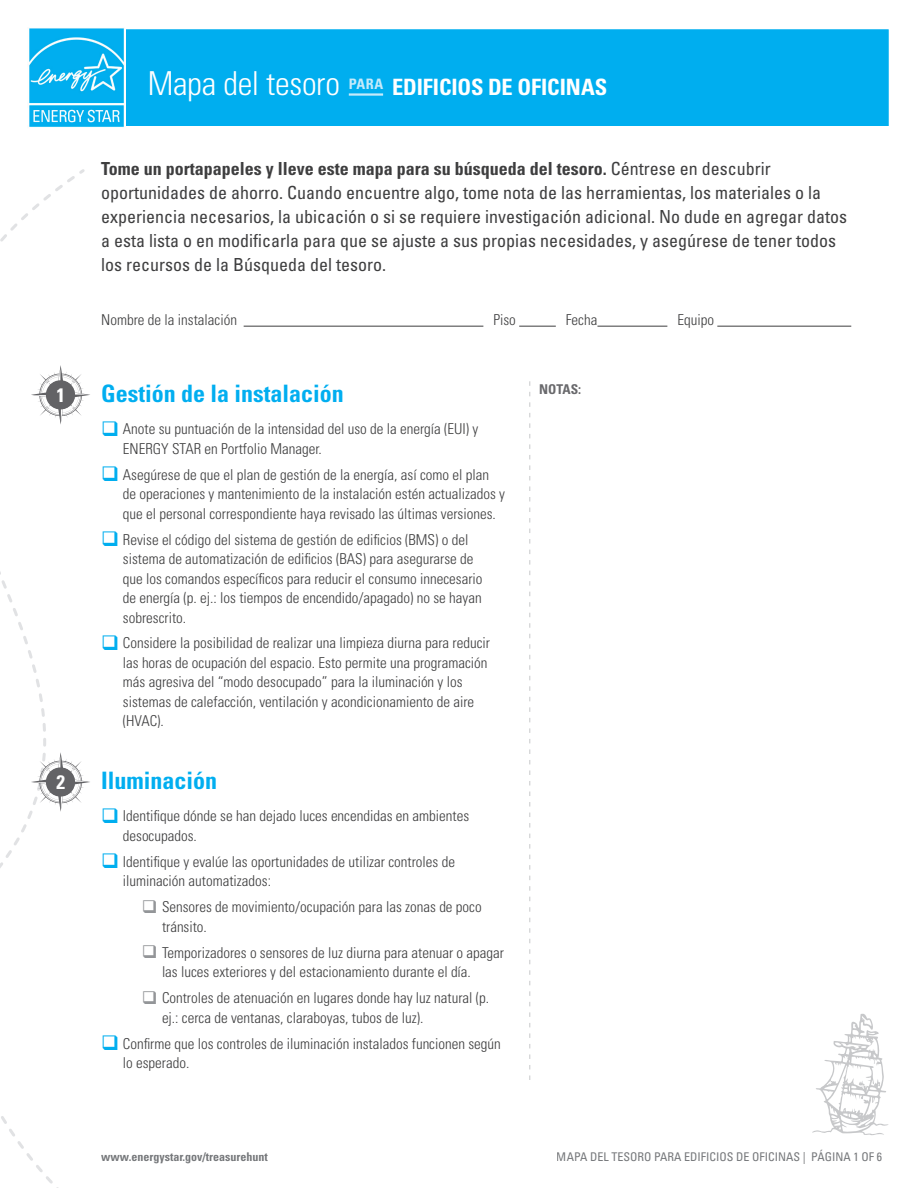
<style>
.page{position:relative;width:918px;height:1188px;background:#fff}
.page>*{position:absolute;margin:0;border:0;box-sizing:border-box;transform-origin:0 0}
.t1{font:300 condensed 33px "Univers LT Std";letter-spacing:-.01em;color:#fff}
.t2{font:700 condensed 24px "Univers LT Std";color:#01aef0}
.t3{font:700 condensed 22.5px "Univers LT Std";letter-spacing:-.005em;color:#fff}
.s_for_compass{font:700 condensed 19.5px "Univers LT Std";color:#fff}
.t4{font:condensed 18px/24px "Univers LT Std";color:#3e3e3f}
.t5{font:300 condensed 15px/19.5px "Univers LT Std";color:#3e3e3f}
.t6{font:700 condensed 13.5px "Univers LT Std";color:#69696c}
.t7{font:condensed 12px "Univers LT Std";color:#76787b}
.t8{font:700 condensed 12px "Univers LT Std";color:#76787b}
.s1{font-weight:700}
</style>
<div class="page">
<svg style="left:0;top:169px;width:85px;height:1019px"></svg>
<div style="left:120px;top:27px;width:771px;height:101px;background:#00aeef;border:2px solid #fff"></div>
<img style="left:29px;top:27px;width:97px;height:101px">
<hr style="left:349px;top:93px;width:34px;height:3px;background:#c6eafa">
<hr style="left:244px;top:326px;width:239px;height:1px;background:#3e3e3f">
<hr style="left:519px;top:326px;width:37px;height:1px;background:#3e3e3f">
<hr style="left:597px;top:326px;width:70px;height:1px;background:#3e3e3f">
<hr style="left:717px;top:326px;width:134px;height:1px;background:#3e3e3f">
<svg style="left:812px;top:1013px;width:77px;height:122px"></svg>
<svg style="left:529px;top:381px;width:1px;height:699px"></svg>
<svg style="left:31px;top:365px;width:59px;height:60px"></svg>
<div style="left:46px;top:380px;width:29px;height:29px;background:#636366;border-radius:50%"></div>
<svg style="left:31px;top:752px;width:59px;height:60px"></svg>
<div style="left:46px;top:767px;width:29px;height:30px;background:#636366;border-radius:50%"></div>
<p class="s_for_compass" style="left:56px;top:383px;width:10px">1</p>
<p class="s_for_compass" style="left:56px;top:770px;width:10px">2</p>
<h1 class="t1" style="left:148px;top:64px;width:194px">Mapa del tesoro</h1>
<h3 class="t3" style="left:349px;top:73px;width:260px"><sup>PARA</sup> EDIFICIOS DE OFICINAS</h3>
<p class="t4" style="left:101px;top:156px;width:747px"><span class="s1">Tome un portapapeles y lleve este mapa para su búsqueda del tesoro.</span> Céntrese en descubrir oportunidades de ahorro. Cuando encuentre algo, tome nota de las herramientas, los materiales o la experiencia necesarios, la ubicación o si se requiere investigación adicional. No dude en agregar datos a esta lista o en modificarla para que se ajuste a sus propias necesidades, y asegúrese de tener todos los recursos de la Búsqueda del tesoro.</p>
<p class="t5" style="left:101px;top:310px;width:137px">Nombre de la instalación</p>
<p class="t5" style="left:493px;top:310px;width:24px">Piso</p>
<p class="t5" style="left:566px;top:310px;width:33px">Fecha</p>
<p class="t5" style="left:677px;top:310px;width:38px">Equipo</p>
<h2 class="t2" style="left:101px;top:378px;width:244px">Gestión de la instalación</h2>
<p class="t5" style="left:123px;top:419px;width:357px">Anote su puntuación de la intensidad del uso de la energía (EUI) y<br>ENERGY STAR en Portfolio Manager.</p>
<p class="t5" style="left:123px;top:465px;width:384px">Asegúrese de que el plan de gestión de la energía, así como el plan de operaciones y mantenimiento de la instalación estén actualizados y que el personal correspondiente haya revisado las últimas versiones.</p>
<p class="t5" style="left:123px;top:529px;width:361px">Revise el código del sistema de gestión de edificios (BMS) o del sistema de automatización de edificios (BAS) para asegurarse de que los comandos específicos para reducir el consumo innecesario de energía (p. ej.: los tiempos de encendido/apagado) no se hayan sobrescrito.</p>
<p class="t5" style="left:123px;top:633px;width:369px">Considere la posibilidad de realizar una limpieza diurna para reducir las horas de ocupación del espacio. Esto permite una programación más agresiva del “modo desocupado” para la iluminación y los sistemas de calefacción, ventilación y acondicionamiento de aire (HVAC).</p>
<h2 class="t2" style="left:101px;top:765px;width:118px">Iluminación</h2>
<p class="t5" style="left:123px;top:806px;width:348px">Identifique dónde se han dejado luces encendidas en ambientes desocupados.</p>
<p class="t5" style="left:123px;top:852px;width:334px">Identifique y evalúe las oportunidades de utilizar controles de iluminación automatizados:</p>
<p class="t5" style="left:162px;top:897px;width:321px">Sensores de movimiento/ocupación para las zonas de poco tránsito.</p>
<p class="t5" style="left:162px;top:943px;width:343px">Temporizadores o sensores de luz diurna para atenuar o apagar las luces exteriores y del estacionamiento durante el día.</p>
<p class="t5" style="left:162px;top:988px;width:329px">Controles de atenuación en lugares donde hay luz natural (p. ej.: cerca de ventanas, claraboyas, tubos de luz).</p>
<p class="t5" style="left:123px;top:1034px;width:380px">Confirme que los controles de iluminación instalados funcionen según lo esperado.</p>
<p class="t6" style="left:539px;top:381px;width:43px">NOTAS:</p>
<p class="t8" style="left:101px;top:1149px;width:168px">www.energystar.gov/treasurehunt</p>
<p class="t7" style="left:557px;top:1149px;width:327px">MAPA DEL TESORO PARA EDIFICIOS DE OFICINAS | PÁGINA 1 OF 6</p>
</div>
